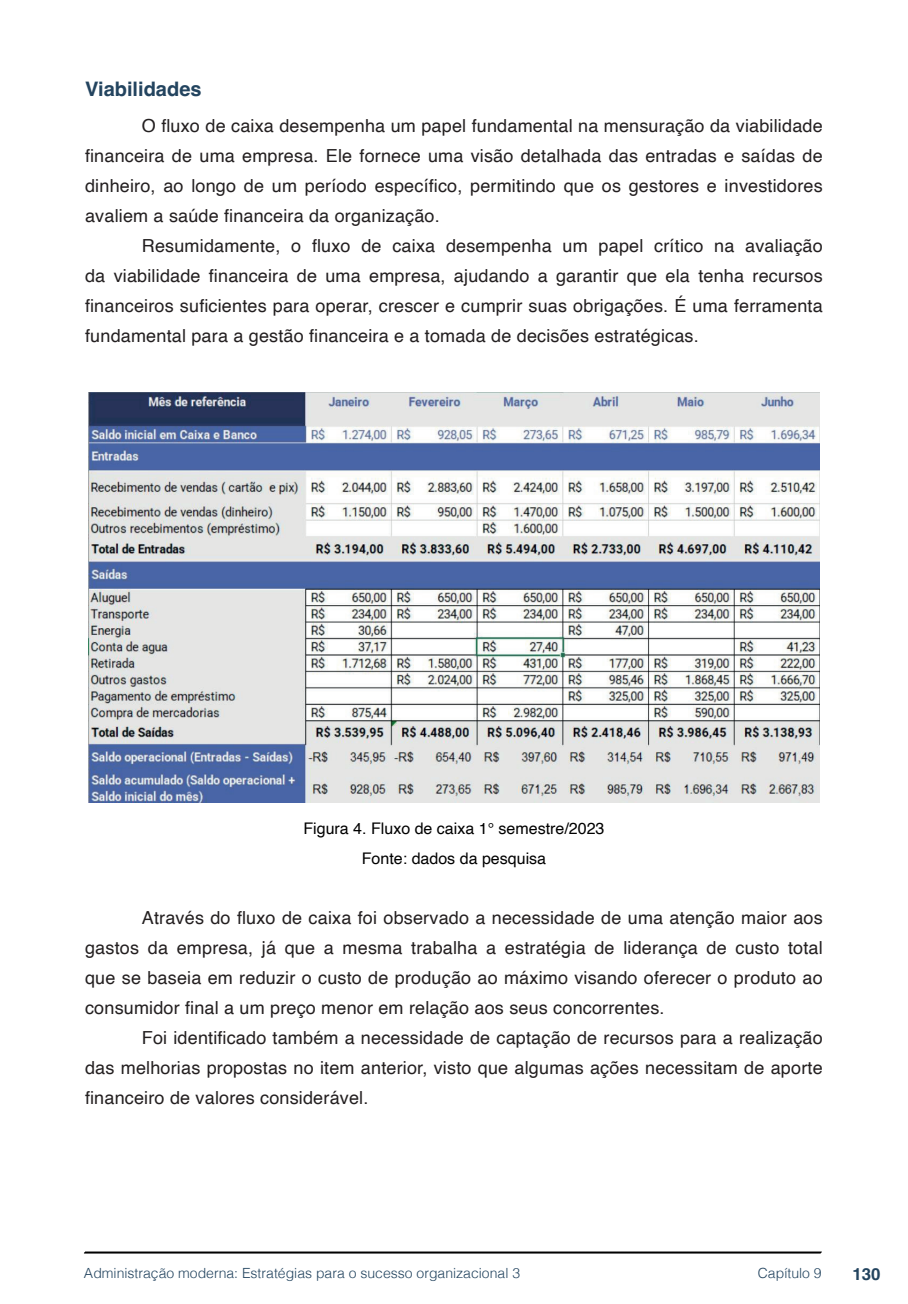
<style>
.page{position:relative;width:908px;height:1304px;background:#fff}
.page>*{position:absolute;margin:0;border:0;box-sizing:border-box;transform-origin:0 0}
.Subtitulo{font:700 20px "Helvetica";color:#23445f}
.txt{font:18px/30px "Helvetica";letter-spacing:.01em;color:#231f20;text-align:justify}
.t1{font:700 16.8px "Helvetica";color:#23445f}
.imagens_graf_tab{font:16px "Helvetica";color:#000}
.t2{font:300 14px "Helvetica";color:#23445f}
</style>
<div class="page">
<svg style="left:84px;top:1251px;width:737px;height:3px;background:#515151"></svg>
<img style="left:88px;top:392px;width:731px;height:411px">
<p class="Subtitulo" style="left:85px;top:77px;width:118px">Viabilidades</p>
<p class="txt" style="left:85px;top:111px;width:738px;text-indent:57px">O fluxo de caixa desempenha um papel fundamental na mensuração da viabilidade financeira de uma empresa. Ele fornece uma visão detalhada das entradas e saídas de dinheiro, ao longo de um período específico, permitindo que os gestores e investidores avaliem a saúde financeira da organização.</p>
<p class="txt" style="left:85px;top:231px;width:738px;text-indent:57px">Resumidamente, o fluxo de caixa desempenha um papel crítico na avaliação da viabilidade financeira de uma empresa, ajudando a garantir que ela tenha recursos financeiros suficientes para operar, crescer e cumprir suas obrigações. É uma ferramenta fundamental para a gestão financeira e a tomada de decisões estratégicas.</p>
<p class="imagens_graf_tab" style="left:303px;top:816px;width:302px">Figura 4. Fluxo de caixa 1° semestre/2023</p>
<p class="imagens_graf_tab" style="left:361px;top:846px;width:186px">Fonte: dados da pesquisa</p>
<p class="txt" style="left:85px;top:903px;width:738px;text-indent:57px">Através do fluxo de caixa foi observado a necessidade de uma atenção maior aos gastos da empresa, já que a mesma trabalha a estratégia de liderança de custo total que se baseia em reduzir o custo de produção ao máximo visando oferecer o produto ao consumidor final a um preço menor em relação aos seus concorrentes.</p>
<p class="txt" style="left:85px;top:1023px;width:738px;text-indent:57px">Foi identificado também a necessidade de captação de recursos para a realização das melhorias propostas no item anterior, visto que algumas ações necessitam de aporte financeiro de valores considerável.</p>
<p class="t2" style="left:84px;top:1261px;width:437px">Administração moderna: Estratégias para o sucesso organizacional 3</p>
<p class="t2" style="left:757px;top:1261px;width:65px">Capítulo 9</p>
<p class="t1" style="left:851px;top:1264px;width:30px">130</p>
</div>
